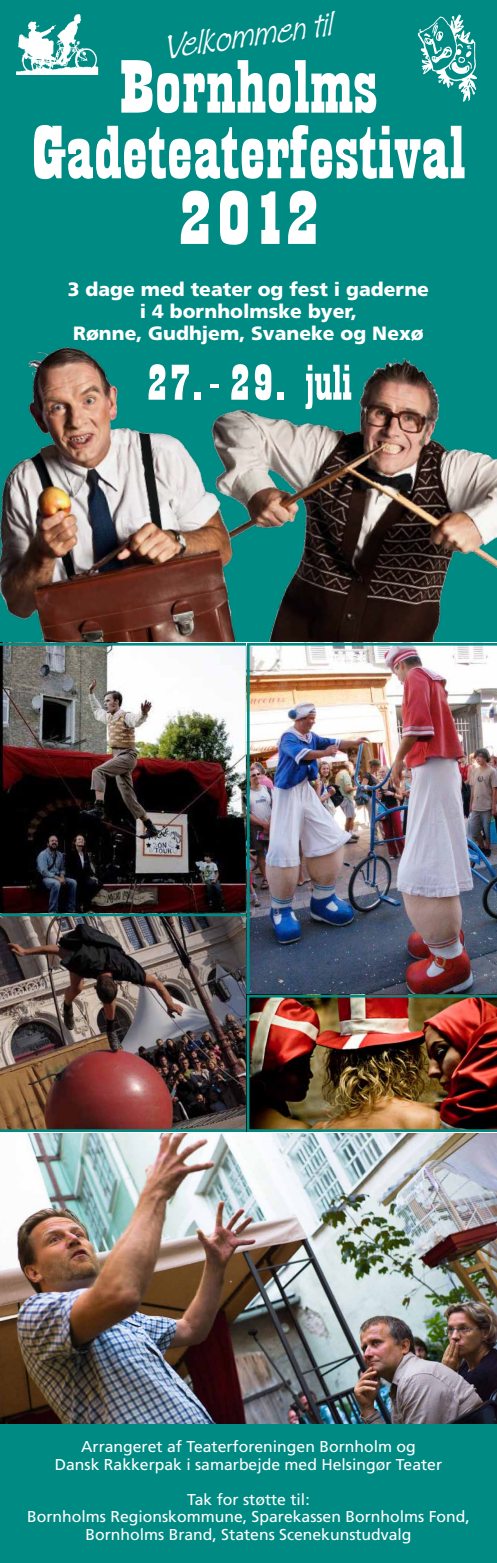
<style>
.page{position:relative;width:497px;height:1563px;background:#fff}
.page>*{position:absolute;margin:0;border:0;box-sizing:border-box;transform-origin:0 0}
.t1{font:78.75px/65.6px "Playbill";color:#fff;text-align:center;scale:1.39 1}
.t2{font:52.5px "Playbill";color:#fff;scale:1.25 1}
.t3{font:italic 35px "Zipty Do Std";color:#fff}
.t4{font:900 19.25px/21.9px "Frutiger";color:#fff;text-align:center}
.t5{font:15.75px/17.5px "Frutiger";color:#fff;text-align:center}
</style>
<div class="page">
<div style="left:0;top:1408px;width:496px;height:155px;background:#008a84"></div>
<div style="left:0;top:0;width:496px;height:716px;background:#008a84"></div>
<img style="left:0;top:1206px;width:496px;height:217px">
<img style="left:27px;top:358px;width:469px;height:848px">
<img style="left:417px;top:14px;width:60px;height:88px">
<img style="left:16px;top:14px;width:82px;height:61px">
<img style="left:0;top:347px;width:263px;height:296px">
<img style="left:0;top:643px;width:246px;height:270px">
<img style="left:0;top:913px;width:246px;height:219px">
<img style="left:246px;top:643px;width:250px;height:352px">
<img style="left:246px;top:995px;width:250px;height:137px">
<h3 class="t3" style="left:160px;top:27px;width:170px;rotate:-8deg">Velkommen til</h3>
<h1 class="t1" style="left:31px;top:57px;width:313px">Bornholms<br>Gadeteaterfestival<br>2012</h1>
<p class="t4" style="left:68px;top:279px;width:362px">3 dage med teater og fest i gaderne i 4 bornholmske byer,<br>Rønne, Gudhjem, Svaneke og Nexø</p>
<h2 class="t2" style="left:145px;top:356px;width:166px">27.- 29. juli</h2>
<p class="t5" style="left:55px;top:1437px;width:388px">Arrangeret af Teaterforeningen Bornholm og<br>Dansk Rakkerpak i samarbejde med Helsingør Teater</p>
<p class="t5" style="left:27px;top:1490px;width:443px">Tak for støtte til:<br>Bornholms Regionskommune, Sparekassen Bornholms Fond,<br>Bornholms Brand, Statens Scenekunstudvalg</p>
</div>
